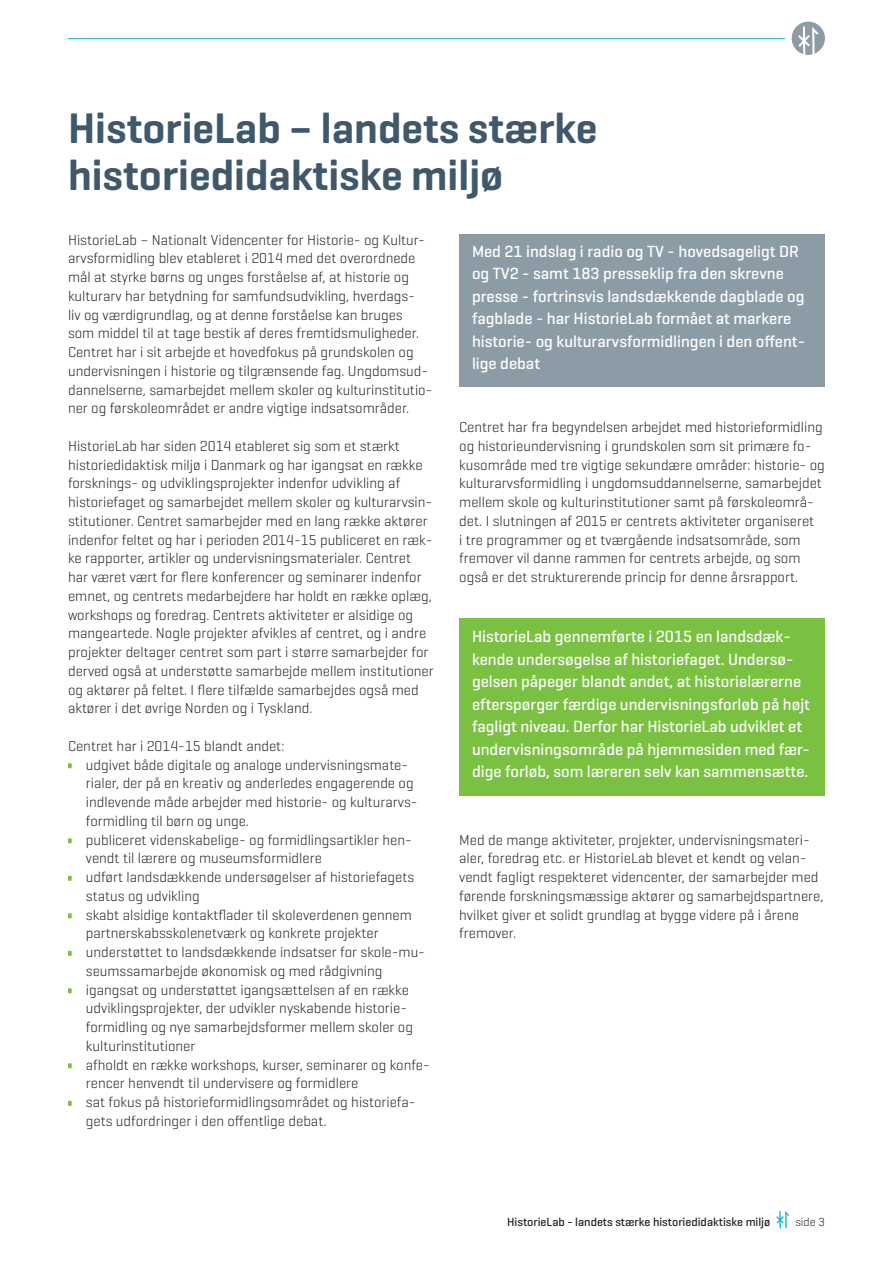
<style>
.page{position:relative;width:893px;height:1263px;background:#fff}
.page>*{position:absolute;margin:0;border:0;box-sizing:border-box;transform-origin:0 0}
.rubrik{font:600 43.5px/46.5px "Geogrotesque";color:#3f596b}
.boks{font:500 16.5px/22.5px "Geogrotesque";color:#fff}
.Brødtekst{font:300 14.7px/18.8px "Geogrotesque";color:#231f20}
.t1{font:500 12px "Geogrotesque";color:#231f20}
.t2{font:300 12px "Geogrotesque";color:#231f20}
.s1{color:#7ac142}
</style>
<div class="page">
<svg style="left:776px;top:1210px;width:13px;height:18px"></svg>
<hr style="left:68px;top:38px;width:717px;height:1px;background:#14b2d1">
<svg style="left:792px;top:22px;width:33px;height:33px"></svg>
<div style="left:459px;top:234px;width:366px;height:153px;background:#8c9ca6"></div>
<div style="left:459px;top:618px;width:366px;height:177px;background:#7ac142"></div>
<svg style="left:68px;top:763px;width:4px;height:5px"></svg>
<svg style="left:68px;top:838px;width:4px;height:5px"></svg>
<svg style="left:68px;top:876px;width:4px;height:5px"></svg>
<svg style="left:68px;top:913px;width:4px;height:5px"></svg>
<svg style="left:68px;top:951px;width:4px;height:5px"></svg>
<svg style="left:68px;top:988px;width:4px;height:5px"></svg>
<svg style="left:68px;top:1063px;width:4px;height:5px"></svg>
<svg style="left:68px;top:1101px;width:4px;height:5px"></svg>
<p class="rubrik" style="left:68px;top:105px;width:531px">HistorieLab – landets stærke historiedidaktiske miljø</p>
<p class="Brødtekst" style="left:68px;top:230px;width:366px">HistorieLab – Nationalt Videncenter for Historie- og Kultur&shy;arvsformidling blev etableret i 2014 med det overordnede mål at styrke børns og unges forståelse af, at historie og kulturarv har betydning for samfundsudvikling, hverdags-<br>liv og værdigrundlag, og at denne forståelse kan bruges som middel til at tage bestik af deres fremtidsmuligheder.<br>Centret har i sit arbejde et hovedfokus på grundskolen og undervisningen i historie og tilgrænsende fag. Ungdomsud&shy;dannelserne, samarbejdet mellem skoler og kulturinstitutio&shy;ner og førskoleområdet er andre vigtige indsatsområder.</p>
<p class="Brødtekst" style="left:68px;top:436px;width:367px">HistorieLab har siden 2014 etableret sig som et stærkt historiedidaktisk miljø i Danmark og har igangsat en række forsknings- og udviklingsprojekter indenfor udvikling af historiefaget og samarbejdet mellem skoler og kulturarvsin&shy;stitutioner. Centret samarbejder med en lang række aktører indenfor feltet og har i perioden 2014-15 publiceret en ræk&shy;ke rapporter, artikler og undervisningsmaterialer. Centret har været vært for flere konferencer og seminarer indenfor emnet, og centrets medarbejdere har holdt en række oplæg, workshops og foredrag. Centrets aktiviteter er alsidige og mangeartede. Nogle projekter afvikles af centret, og i andre projekter deltager centret som part i større samarbejder for derved også at understøtte samarbejde mellem institutioner og aktører på feltet. I flere tilfælde samarbejdes også med aktører i det øvrige Norden og i Tyskland.</p>
<p class="Brødtekst" style="left:68px;top:736px;width:218px">Centret har i 2014-15 blandt andet:</p>
<p class="Brødtekst" style="left:86px;top:755px;width:333px;text-indent:-18px"><span class="s1">•</span> udgivet både digitale og analoge undervisningsmate&shy;rialer, der på en kreativ og anderledes engagerende og indlevende måde arbejder med historie- og kulturarvs&shy;formidling til børn og unge.</p>
<p class="Brødtekst" style="left:86px;top:830px;width:327px;text-indent:-18px"><span class="s1">•</span> publiceret videnskabelige- og formidlingsartikler hen&shy;vendt til lærere og museumsformidlere</p>
<p class="Brødtekst" style="left:86px;top:867px;width:330px;text-indent:-18px"><span class="s1">•</span> udført landsdækkende undersøgelser af historiefagets status og udvikling</p>
<p class="Brødtekst" style="left:86px;top:905px;width:327px;text-indent:-18px"><span class="s1">•</span> skabt alsidige kontaktflader til skoleverdenen gennem partnerskabsskolenetværk og konkrete projekter</p>
<p class="Brødtekst" style="left:86px;top:942px;width:341px;text-indent:-18px"><span class="s1">•</span> understøttet to landsdækkende indsatser for skole-mu&shy;seumssamarbejde økonomisk og med rådgivning</p>
<p class="Brødtekst" style="left:86px;top:980px;width:329px;text-indent:-18px"><span class="s1">•</span> igangsat og understøttet igangsættelsen af en række udviklingsprojekter, der udvikler nyskabende historie&shy;formidling og nye samarbejdsformer mellem skoler og kulturinstitutioner</p>
<p class="Brødtekst" style="left:86px;top:1055px;width:346px;text-indent:-18px"><span class="s1">•</span> afholdt en række workshops, kurser, seminarer og konfe&shy;rencer henvendt til undervisere og formidlere</p>
<p class="Brødtekst" style="left:86px;top:1092px;width:331px;text-indent:-18px"><span class="s1">•</span> sat fokus på historieformidlingsområdet og historiefa&shy;gets udfordringer i den offentlige debat.</p>
<p class="boks" style="left:472px;top:240px;width:335px">Med 21 indslag i radio og TV - hovedsageligt DR og TV2 - samt 183 presseklip fra den skrevne presse - fortrinsvis landsdækkende dagblade og fagblade - har HistorieLab formået at markere historie- og kulturarvsformidlingen i den offent&shy;lige debat</p>
<p class="Brødtekst" style="left:459px;top:417px;width:367px">Centret har fra begyndelsen arbejdet med historieformidling og historieundervisning i grundskolen som sit primære fo&shy;kusområde med tre vigtige sekundære områder: historie- og kulturarvsformidling i ungdomsuddannelserne, samarbejdet mellem skole og kulturinstitutioner samt på førskoleområ&shy;det. I slutningen af 2015 er centrets aktiviteter organiseret<br>i tre programmer og et tværgående indsatsområde, som fremover vil danne rammen for centrets arbejde, og som også er det strukturerende princip for denne årsrapport.</p>
<p class="boks" style="left:472px;top:625px;width:340px">HistorieLab gennemførte i 2015 en landsdæk&shy;kende undersøgelse af historiefaget. Undersø&shy;gelsen påpeger blandt andet, at historielærerne efterspørger færdige undervisningsforløb på højt fagligt niveau. Derfor har HistorieLab udviklet et undervisningsområde på hjemmesiden med fær&shy;dige forløb, som læreren selv kan sammensætte.</p>
<p class="Brødtekst" style="left:459px;top:830px;width:366px">Med de mange aktiviteter, projekter, undervisningsmateri&shy;aler, foredrag etc. er HistorieLab blevet et kendt og velan&shy;vendt fagligt respekteret videncenter, der samarbejder med førende forskningsmæssige aktører og samarbejdspartnere, hvilket giver et solidt grundlag at bygge videre på i årene fremover.</p>
<p class="t1" style="left:507px;top:1214px;width:265px">HistorieLab - landets stærke historiedidaktiske miljø</p>
<p class="t2" style="left:795px;top:1214px;width:31px">side 3</p>
</div>
